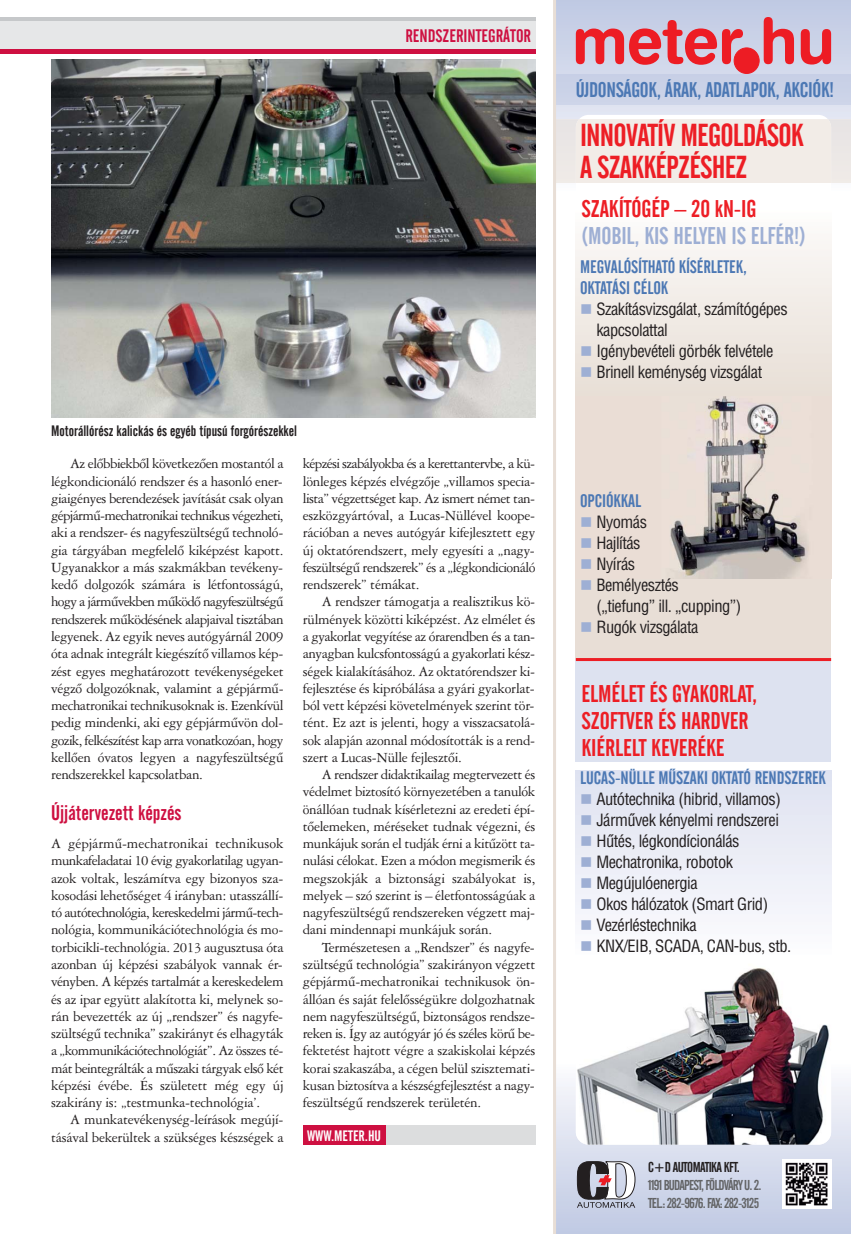
<style>
.page{position:relative;width:851px;height:1234px;background:#fff}
.page>*{position:absolute;margin:0;border:0;box-sizing:border-box;transform-origin:0 0}
.t1{font:31.5px/31.5px "Alternate Gothic 2 HU Normal";letter-spacing:-.025em;color:#ed1e25}
.t2{font:24px/27px "Alternate Gothic 2 HU Normal";letter-spacing:-.005em;color:#ed1e25}
.t3{font:24px "Alternate Gothic 2 HU Normal";letter-spacing:-.005em;color:#9eafd4}
.t4{font:21px "Alternate Gothic 2 HU Normal";letter-spacing:-.015em;color:#4c78b4}
.t5{font:21px "Alternate Gothic 2 HU Normal";color:#ce1041}
.t6{font:18px/21px "Alternate Gothic 2 HU Normal";letter-spacing:-.005em;color:#4c78b4}
.t7{font:18px "Alternate Gothic 2 HU Normal";color:#ce1041}
.t8{font:16.5px/21px "Switzerland Condensed H";letter-spacing:-.03em;color:#231f20}
.t9{font:15px/17.2px "Ameri Garamond HU Normal";letter-spacing:-.015em;color:#231f20;text-align:justify}
.t10{font:15px "Alternate Gothic 2 HU Normal";color:#231f20}
.t11{font:15px "Alternate Gothic 2 HU Normal";color:#fff}
.t12{font:14.25px/18px "Alternate Gothic 2 HU Normal";letter-spacing:-.06em;color:#636466}
.t13{font:14.25px "Alternate Gothic 2 HU Normal";letter-spacing:-.04em;color:#231f20}
.s1{color:#9eafd4}
</style>
<div class="page">
<hr style="left:0;top:17px;width:535px;height:4px;background:#c6c8ca">
<hr style="left:0;top:49px;width:535px;height:4px;background:#ce1041">
<div style="left:0;top:21px;width:535px;height:28px;background:#e6e7e8"></div>
<div style="left:303px;top:1125px;width:232px;height:19px;background:#dcddde"></div>
<div style="left:303px;top:1125px;width:83px;height:19px;background:#ce1041"></div>
<img style="left:51px;top:60px;width:484px;height:357px">
<img style="left:556px;top:0;width:294px;height:119px">
<img style="left:556px;top:1078px;width:294px;height:155px">
<div style="left:575px;top:115px;width:256px;height:1029px;background:#fff;border-radius:13px"></div>
<img style="left:782px;top:1159px;width:49px;height:49px">
<svg style="left:576px;top:1160px;width:59px;height:47px"></svg>
<svg style="left:575px;top:17px;width:256px;height:48px;background:#d88696"></svg>
<div style="left:734px;top:48px;width:25px;height:25px;background:#ed1c24;border-radius:50%"></div>
<div style="left:733px;top:48px;width:26px;height:26px;border:1px solid #ed1c24;border-radius:50%"></div>
<div style="left:575px;top:119px;width:256px;height:64px;background:#f2ece7"></div>
<img style="left:575px;top:239px;width:256px;height:339px">
<img style="left:831px;top:208px;width:1px;height:187px">
<div style="left:575px;top:651px;width:256px;height:110px;background:#dde2f0"></div>
<div style="left:575px;top:578px;width:256px;height:81px;background:#e8ded6"></div>
<img style="left:575px;top:770px;width:256px;height:374px">
<img style="left:831px;top:770px;width:1px;height:187px">
<img style="left:575px;top:955px;width:256px;height:2px">
<hr style="left:575px;top:658px;width:256px;height:3px;background:#ed1e25">
<hr style="left:553px;top:0;width:3px;height:1233px;background:#e8ded6">
<p class="t7" style="left:405px;top:29px;width:127px">RENDSZERINTEGRÁTOR</p>
<p class="t10" style="left:51px;top:425px;width:247px">Motorállórész kalickás és egyéb típusú forgórészekkel</p>
<p class="t9" style="left:51px;top:456px;width:234px;text-indent:19px">Az elôbbiekbôl következôen mostantól a légkondicionáló rendszer és a hasonló ener&shy;giaigényes berendezések javítását csak olyan gépjármû-mechatronikai technikus végezheti, aki a rendszer- és nagyfeszültségû technoló&shy;gia tárgyában megfelelô kiképzést kapott.<br>Ugyanakkor a más szakmákban tevékeny&shy;kedô dolgozók számára is létfontosságú, hogy a jármûvekben mûködô nagyfeszültségû rendszerek mûködésének alapjaival tisztában legyenek. Az egyik neves autógyárnál 2009 óta adnak integrált kiegészítô villamos kép&shy;zést egyes meghatározott tevékenységeket végzô dolgozóknak, valamint a gépjármû&shy;mechatronikai technikusoknak is. Ezenkívül pedig mindenki, aki egy gépjármûvön dol&shy;gozik, felkészítést kap arra vonatkozóan, hogy kellôen óvatos legyen a nagyfeszültségû rendszerekkel kapcsolatban.</p>
<h3 class="t5" style="left:51px;top:804px;width:132px">Újjátervezett képzés</h3>
<p class="t9" style="left:51px;top:835px;width:234px">A gépjármû-mechatronikai technikusok munkafeladatai 10 évig gyakorlatilag ugyan&shy;azok voltak, leszámítva egy bizonyos sza&shy;kosodási lehetôséget 4 irányban: utasszállí&shy;tó autótechnológia, kereskedelmi jármû-tech&shy;nológia, kommunikációtechnológia és mo&shy;torbicikli-technológia. 2013 augusztusa óta azonban új képzési szabályok vannak ér&shy;vényben. A képzés tartalmát a kereskedelem és az ipar együtt alakította ki, melynek so&shy;rán bevezették az új „rendszer” és nagyfe&shy;szültségû technika” szakirányt és elhagyták a „kommunikációtechnológiát”. Az összes té&shy;mát beintegrálták a mûszaki tárgyak elsô két képzési évébe. És született még egy új szakirány is: „testmunka-technológia’.</p>
<p class="t9" style="left:51px;top:1111px;width:234px;text-align:right">A munkatevékenység-leírások megújí&shy;tásával bekerültek a szükséges készségek a</p>
<p class="t9" style="left:303px;top:456px;width:234px">képzési szabályokba és a kerettantervbe, a kü&shy;lönleges képzés elvégzôje „villamos specia&shy;lista” végzettséget kap. Az ismert német tan&shy;eszközgyártóval, a Lucas-Nüllével koope&shy;rációban a neves autógyár kifejlesztett egy új oktatórendszert, mely egyesíti a „nagy&shy;feszültségû rendszerek” és a „légkondicionáló rendszerek” témákat.</p>
<p class="t9" style="left:303px;top:594px;width:234px;text-indent:19px">A rendszer támogatja a realisztikus kö&shy;rülmények közötti kiképzést. Az elmélet és a gyakorlat vegyítése az órarendben és a tan&shy;anyagban kulcsfontosságú a gyakorlati kész&shy;ségek kialakításához. Az oktatórendszer ki&shy;fejlesztése és kipróbálása a gyári gyakorlat&shy;ból vett képzési követelmények szerint tör&shy;tént. Ez azt is jelenti, hogy a visszacsatolá&shy;sok alapján azonnal módosították is a rend&shy;szert a Lucas-Nülle fejlesztôi.</p>
<p class="t9" style="left:303px;top:766px;width:234px;text-indent:19px">A rendszer didaktikailag megtervezett és védelmet biztosító környezetében a tanulók önállóan tudnak kísérletezni az eredeti épí&shy;tôelemeken, méréseket tudnak végezni, és munkájuk során el tudják érni a kitûzött ta&shy;nulási célokat. Ezen a módon megismerik és megszokják a biztonsági szabályokat is, melyek – szó szerint is – életfontosságúak a nagyfeszültségû rendszereken végzett maj&shy;dani mindennapi munkájuk során.</p>
<p class="t9" style="left:303px;top:939px;width:234px;text-indent:19px">Természetesen a „Rendszer” és nagyfe&shy;szültségû technológia” szakirányon végzett gépjármû-mechatronikai technikusok ön&shy;állóan és saját felelôsségükre dolgozhatnak nem nagyfeszültségû, biztonságos rendsze&shy;reken is. Így az autógyár jó és széles körû be&shy;fektetést hajtott végre a szakiskolai képzés korai szakaszába, a cégen belül szisztemati&shy;kusan biztosítva a készségfejlesztést a nagy&shy;feszültségû rendszerek területén.</p>
<p class="t11" style="left:307px;top:1129px;width:75px">WWW.METER.HU</p>
<h3 class="t4" style="left:575px;top:82px;width:259px">ÚJDONSÁGOK, ÁRAK, ADATLAPOK, AKCIÓK!</h3>
<h1 class="t1" style="left:580px;top:122px;width:225px">INNOVATÍV MEGOLDÁSOK<br>A SZAKKÉPZÉSHEZ</h1>
<h2 class="t2" style="left:581px;top:197px;width:176px">SZAKÍTÓGÉP — 20 kN-IG</h2>
<h2 class="t3" style="left:581px;top:227px;width:225px">(MOBIL, KIS HELYEN IS ELFÉR!)</h2>
<p class="t6" style="left:580px;top:257px;width:168px">MEGVALÓSÍTHATÓ KÍSÉRLETEK,<br>OKTATÁSI CÉLOK</p>
<p class="t8" style="left:596px;top:299px;width:193px;text-indent:-16px"><span class="s1">■</span> Szakításvizsgálat, számítógépes kapcsolattal</p>
<p class="t8" style="left:580px;top:341px;width:195px"><span class="s1">■</span> Igénybevételi görbék felvétele</p>
<p class="t8" style="left:580px;top:362px;width:184px"><span class="s1">■</span> Brinell keménység vizsgálat</p>
<p class="t6" style="left:580px;top:491px;width:62px">OPCIÓKKAL</p>
<p class="t8" style="left:580px;top:512px;width:68px"><span class="s1">■</span> Nyomás</p>
<p class="t8" style="left:580px;top:533px;width:62px"><span class="s1">■</span> Hajlítás</p>
<p class="t8" style="left:580px;top:554px;width:57px"><span class="s1">■</span> Nyírás</p>
<p class="t8" style="left:596px;top:575px;width:146px;text-indent:-16px"><span class="s1">■</span> Bemélyesztés („tiefung” ill. „cupping”)</p>
<p class="t8" style="left:580px;top:617px;width:120px"><span class="s1">■</span> Rugók vizsgálata</p>
<h2 class="t2" style="left:581px;top:682px;width:177px">ELMÉLET ÉS GYAKORLAT,<br>SZOFTVER ÉS HARDVER<br>KIÉRLELT KEVERÉKE</h2>
<p class="t6" style="left:580px;top:768px;width:247px">LUCAS-NÜLLE MÛSZAKI OKTATÓ RENDSZEREK</p>
<p class="t8" style="left:580px;top:789px;width:202px"><span class="s1">■</span> Autótechnika (hibrid, villamos)</p>
<p class="t8" style="left:580px;top:810px;width:200px"><span class="s1">■</span> Jármûvek kényelmi rendszerei</p>
<p class="t8" style="left:580px;top:831px;width:161px"><span class="s1">■</span> Hûtés, légkondícionálás</p>
<p class="t8" style="left:580px;top:852px;width:154px"><span class="s1">■</span> Mechatronika, robotok</p>
<p class="t8" style="left:580px;top:873px;width:119px"><span class="s1">■</span> Megújulóenergia</p>
<p class="t8" style="left:580px;top:894px;width:189px"><span class="s1">■</span> Okos hálózatok (Smart Grid)</p>
<p class="t8" style="left:580px;top:915px;width:118px"><span class="s1">■</span> Vezérléstechnika</p>
<p class="t8" style="left:580px;top:936px;width:213px"><span class="s1">■</span> KNX/EIB, SCADA, CAN-bus, stb.</p>
<p class="t13" style="left:648px;top:1161px;width:93px">C+D AUTOMATIKA KFT.</p>
<p class="t12" style="left:648px;top:1176px;width:115px">1191 BUDAPEST, FÖLDVÁRY U. 2.<br>TEL.: 282-9676. FAX: 282-3125</p>
</div>
